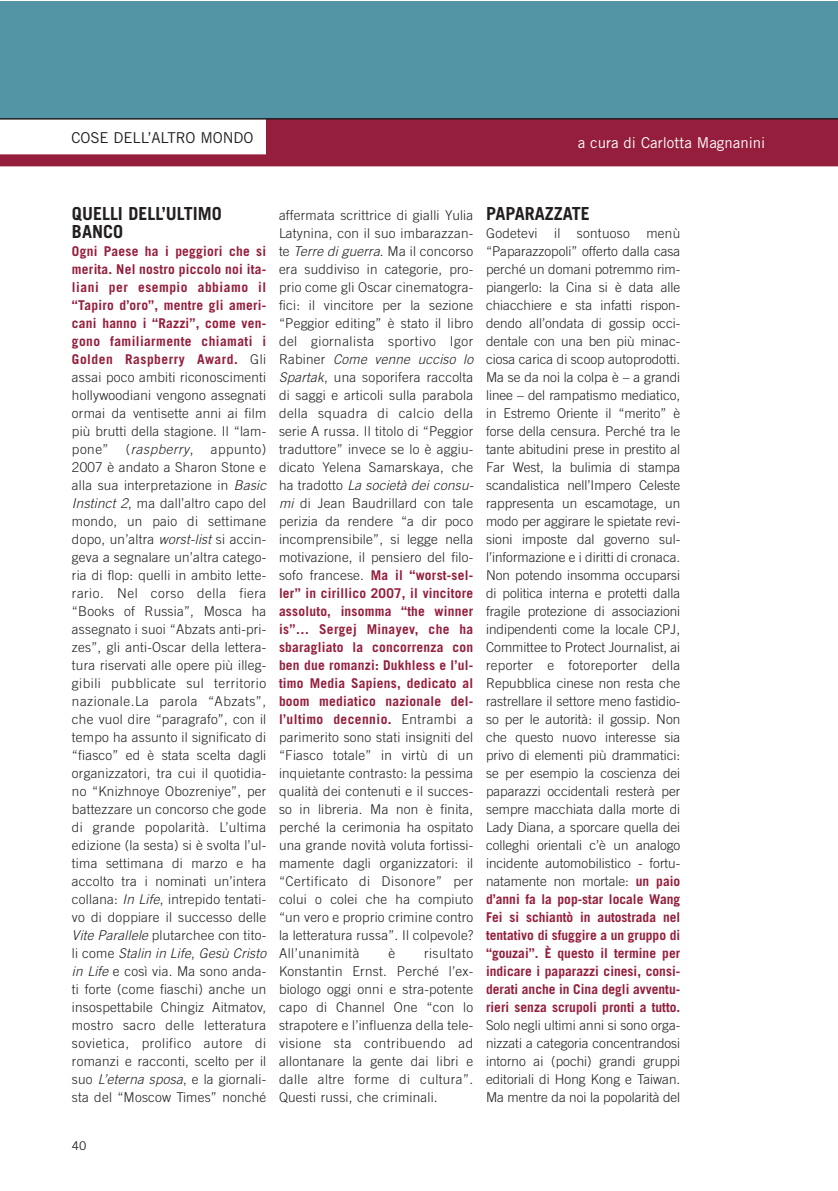
<style>
.page{position:relative;width:838px;height:1191px;background:#fff}
.page>*{position:absolute;margin:0;border:0;box-sizing:border-box;transform-origin:0 0}
.t1{font:700 18px/18px "Trade Gothic";color:#231f20}
.t2{font:15px "Trade Gothic";color:#fff}
.t3{font:15px "Trade Gothic";letter-spacing:-.005em;color:#231f20}
.t4{font:300 13.5px/18px "Trade Gothic";letter-spacing:.015em;color:#231f20;text-align:justify}
.t5{font:700 13.5px/18px "Trade Gothic";letter-spacing:.03em;color:#941e3b;text-align:justify}
.t6{font:italic 300 13.5px "Trade Gothic";color:#231f20}
.t7{font:12px "Trade Gothic";color:#231f20}
.s1{font-weight:300;color:#231f20}
.s2{font-style:normal}
.s3{font-style:italic}
.s4{font-weight:700;color:#941e3b}
</style>
<div class="page">
<div style="left:0;top:1px;width:837px;height:117px;background:#5394a5"></div>
<div style="left:266px;top:118px;width:571px;height:48px;background:#941e3b"></div>
<hr style="left:0;top:118px;width:837px;height:2px;background:#231f20">
<div style="left:0;top:154px;width:837px;height:12px;background:#941e3b"></div>
<p class="t3" style="left:72px;top:133px;width:183px">COSE DELL’ALTRO MONDO</p>
<p class="t2" style="left:577px;top:137px;width:189px">a cura di Carlotta Magnanini</p>
<h1 class="t1" style="left:72px;top:206px;width:151px">QUELLI DELL’ULTIMO<br>BANCO</h1>
<p class="t5" style="left:72px;top:243px;width:196px">Ogni Paese ha i peggiori che si merita. Nel nostro piccolo noi ita&shy;liani per esempio abbiamo il “Tapiro d’oro”, mentre gli ameri&shy;cani hanno i “Razzi”, come ven&shy;gono familiarmente chiamati i Golden Raspberry Award. <span class="s1">Gli assai poco ambiti riconoscimenti hollywoodiani vengono assegnati ormai da ventisette anni ai film più brutti della stagione. Il “lam&shy;pone”</span></p>
<p class="t6" style="left:126px;top:444px;width:69px"><span class="s2">(</span> raspberry<span class="s2">,</span></p>
<p class="t4" style="left:72px;top:441px;width:198px;text-align:left;text-indent:139px">appunto)<br>2007 è andato a Sharon Stone e alla sua interpretazione in <span class="s3">Basic<br>Instinct 2</span>, ma dall’altro capo del mondo, un paio di settimane dopo, un’altra <span class="s3">worst-list</span> si accin&shy;geva a segnalare un’altra catego&shy;ria di flop: quelli in ambito lette&shy;rario. Nel corso della fiera “Books of Russia”, Mosca ha assegnato i suoi “Abzats anti-pri&shy;zes”, gli anti-Oscar della lettera&shy;tura riservati alle opere più illeg&shy;gibili pubblicate sul territorio nazionale.La parola “Abzats”, che vuol dire “paragrafo”, con il tempo ha assunto il significato di “fiasco” ed è stata scelta dagli organizzatori, tra cui il quotidia&shy;no “Knizhnoye Obozreniye”, per battezzare un concorso che gode di grande popolarità. L’ultima edizione (la sesta) si è svolta l’ul&shy;tima settimana di marzo e ha accolto tra i nominati un’intera collana: <span class="s3">In Life</span>, intrepido tentati&shy;vo di doppiare il successo delle<br><span class="s3">Vite Parallele</span>plutarchee con tito&shy;l i c o m e <span class="s3">Stalin in Life</span>, <span class="s3">Gesù Cristo in Life</span> e così via. Ma sono anda&shy;ti forte (come fiaschi) anche un insospettabile Chingiz Aitmatov, mostro sacro delle letteratura sovietica, prolifico autore di romanzi e racconti, scelto per il s u o <span class="s3">L’eterna sposa</span>, e l a g i o r n a l i - sta del “Moscow Times” nonché</p>
<p class="t4" style="left:279px;top:207px;width:198px;text-align:left">affermata scrittrice di gialli Yulia<br>Latynina, con il suo imbarazzan&shy;te <span class="s3">Terre di guerra</span>. M a i l c o n c o rs o era suddiviso in categorie, pro&shy;prio come gli Oscar cinematogra&shy;fici: il vincitore per la sezione “Peggior editing” è stato il libro del giornalista sportivo Igor<br>R a b i n e r <span class="s3">Come venne ucciso lo<br>Spartak</span>, una soporifera raccolta di saggi e articoli sulla parabola della squadra di calcio della serie A russa. Il titolo di “Peggior traduttore” invece se lo è aggiu&shy;dicato Yelena Samarskaya, che h a t r a d o tt o <span class="s3">La società dei consu&shy;mi</span> di Jean Baudrillard con tale perizia da rendere “a dir poco incomprensibile”, si legge nella motivazione, il pensiero del filo&shy;sofo francese. <span class="s4">Ma il “worst-sel&shy;ler” in cirillico 2007, il vincitore assoluto, insomma “the winner is”… Sergej Minayev, che ha sbaragliato la concorrenza con ben due romanzi: Dukhless e l’ul&shy;timo Media Sapiens, dedicato al boom mediatico nazionale del&shy;l’ultimo decennio.</span> Entrambi a parimerito sono stati insigniti del “Fiasco totale” in virtù di un inquietante contrasto: la pessima qualità dei contenuti e il succes&shy;so in libreria. Ma non è finita, perché la cerimonia ha ospitato una grande novità voluta fortissi&shy;mamente dagli organizzatori: il “Certificato di Disonore” per colui o colei che ha compiuto “un vero e proprio crimine contro la letteratura russa”. Il colpevole?<br>All’unanimità</p>
<p class="t4" style="left:279px;top:945px;width:196px;text-indent:145px">risultato Konstantin Ernst. Perché l’ex&shy;biologo oggi onni e stra-potente capo di Channel One “con lo strapotere e l’influenza della tele&shy;visione sta contribuendo ad allontanare la gente dai libri e dalle altre forme di cultura”.<br>Questi russi, che criminali.</p>
<p class="t4" style="left:388px;top:945px;width:8px">è</p>
<h1 class="t1" style="left:486px;top:206px;width:105px">PAPARAZZATE</h1>
<p class="t4" style="left:486px;top:225px;width:196px">Godetevi il sontuoso menù “Paparazzopoli” offerto dalla casa perché un domani potremmo rim&shy;piangerlo: la Cina si è data alle chiacchiere e sta infatti rispon&shy;dendo all’ondata di gossip occi&shy;dentale con una ben più minac&shy;ciosa carica di scoop autoprodotti.<br>Ma se da noi la colpa è – a grandi linee – del rampatismo mediatico, in Estremo Oriente il “merito” è forse della censura. Perché tra le tante abitudini prese in prestito al Far West, la bulimia di stampa scandalistica nell’Impero Celeste rappresenta un escamotage, un modo per aggirare le spietate revi&shy;sioni imposte dal governo sul&shy;l’informazione e i diritti di cronaca.<br>Non potendo insomma occuparsi di politica interna e protetti dalla fragile protezione di associazioni indipendenti come la locale CPJ, Committee to Protect Journalist, ai reporter e fotoreporter della Repubblica cinese non resta che rastrellare il settore meno fastidio&shy;so per le autorità: il gossip. Non che questo nuovo interesse sia privo di elementi più drammatici: se per esempio la coscienza dei paparazzi occidentali resterà per sempre macchiata dalla morte di Lady Diana, a sporcare quella dei colleghi orientali c’è un analogo incidente automobilistico - fortu&shy;natamente non mortale: <span class="s4">un paio d’anni fa la pop-star locale Wang Fei si schiantò in autostrada nel tentativo di sfuggire a un gruppo di “gouzai”. È questo il termine per indicare i paparazzi cinesi, consi&shy;derati anche in Cina degli avventu&shy;rieri senza scrupoli pronti a tutto.</span></p>
<p class="t4" style="left:486px;top:1017px;width:196px">Solo negli ultimi anni si sono orga&shy;nizzati a categoria concentrandosi intorno ai (pochi) grandi gruppi editoriali di Hong Kong e Taiwan.<br>Ma mentre da noi la popolarità del</p>
<p class="t7" style="left:72px;top:1141px;width:16px">40</p>
</div>
